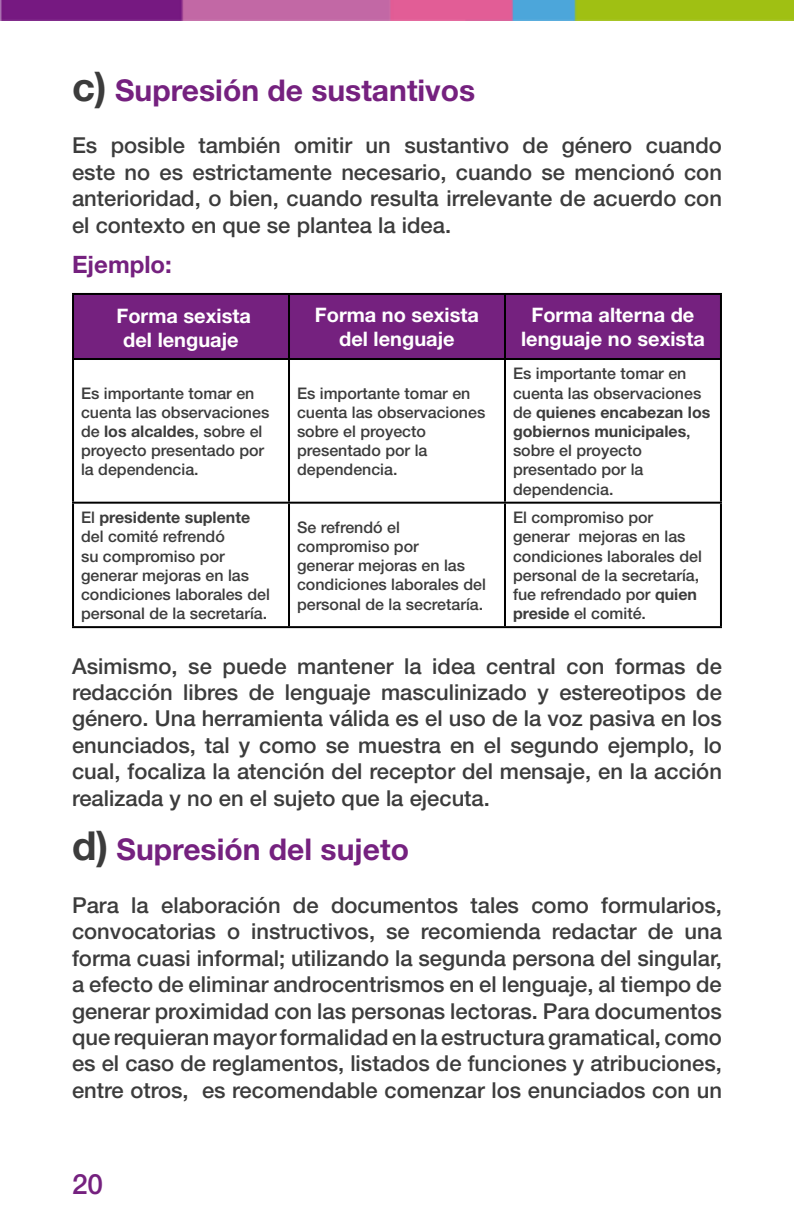
<style>
.page{position:relative;width:794px;height:1224px;background:#fff}
.page>*{position:absolute;margin:0;border:0;box-sizing:border-box;transform-origin:0 0}
.t1{font:700 30px "Helvetica Neue LT Std";color:#75217f}
.t2{font:500 28px "Helvetica Neue LT Std";color:#75217f}
.t3{font:700 24px "Helvetica Neue LT Std";color:#75217f}
.t4{font:500 22px/26.4px "Helvetica Neue LT Std";color:#3c3c3c;text-align:justify}
.t5{font:700 20px/24px "Helvetica Neue LT Std";color:#fff;text-align:center}
.t6{font:500 16px/19.2px "Helvetica Neue LT Std";color:#3c3c3c}
.s1{font-size:40px;color:#3c3c3c}
.s2{font-weight:700}
</style>
<div class="page">
<img style="left:0;top:0;width:794px;height:20px">
<div style="left:74px;top:295px;width:646px;height:63px;background:#75217f"></div>
<hr style="left:72px;top:293px;width:217px;height:2px;background:#000">
<hr style="left:72px;top:295px;width:2px;height:63px;background:#000">
<hr style="left:289px;top:293px;width:216px;height:2px;background:#000">
<hr style="left:288px;top:295px;width:2px;height:63px;background:#000">
<hr style="left:505px;top:293px;width:217px;height:2px;background:#000">
<hr style="left:504px;top:295px;width:2px;height:63px;background:#000">
<hr style="left:720px;top:295px;width:2px;height:63px;background:#000">
<hr style="left:72px;top:358px;width:217px;height:2px;background:#000">
<hr style="left:72px;top:360px;width:2px;height:142px;background:#000">
<hr style="left:289px;top:358px;width:216px;height:2px;background:#000">
<hr style="left:288px;top:360px;width:2px;height:142px;background:#000">
<hr style="left:505px;top:358px;width:217px;height:2px;background:#000">
<hr style="left:504px;top:360px;width:2px;height:142px;background:#000">
<hr style="left:720px;top:360px;width:2px;height:142px;background:#000">
<hr style="left:72px;top:502px;width:217px;height:2px;background:#000">
<hr style="left:72px;top:504px;width:2px;height:122px;background:#000">
<hr style="left:289px;top:502px;width:216px;height:2px;background:#000">
<hr style="left:288px;top:504px;width:2px;height:122px;background:#000">
<hr style="left:505px;top:502px;width:217px;height:2px;background:#000">
<hr style="left:504px;top:504px;width:2px;height:122px;background:#000">
<hr style="left:720px;top:504px;width:2px;height:122px;background:#000">
<hr style="left:72px;top:626px;width:217px;height:2px;background:#000">
<hr style="left:289px;top:626px;width:216px;height:2px;background:#000">
<hr style="left:505px;top:626px;width:217px;height:2px;background:#000">
<h1 class="t1" style="left:72px;top:71px;width:405px"><span class="s1">c)</span> Supresión de sustantivos</h1>
<p class="t4" style="left:72px;top:132px;width:651px">Es posible también omitir un sustantivo de género cuando este no es estrictamente necesario, cuando se mencionó con anterioridad, o bien, cuando resulta irrelevante de acuerdo con el contexto en que se plantea la idea.</p>
<p class="t3" style="left:72px;top:250px;width:101px">Ejemplo:</p>
<p class="t5" style="left:116px;top:304px;width:136px">Forma sexista del lenguaje</p>
<p class="t5" style="left:315px;top:302px;width:166px">Forma no sexista del lenguaje</p>
<p class="t5" style="left:521px;top:302px;width:185px">Forma alterna de lenguaje no sexista</p>
<p class="t6" style="left:81px;top:383px;width:190px">Es importante tomar en cuenta las observaciones de <span class="s2">los alcaldes</span>, sobre el proyecto presentado por la dependencia.</p>
<p class="t6" style="left:297px;top:383px;width:190px">Es importante tomar en cuenta las observaciones sobre el proyecto presentado por la dependencia.</p>
<p class="t6" style="left:513px;top:364px;width:199px">Es importante tomar en cuenta las observaciones de <span class="s2">quienes encabezan los gobiernos municipales</span>, sobre el proyecto presentado por la dependencia.</p>
<p class="t6" style="left:81px;top:508px;width:190px">El <span class="s2">presidente suplente </span>del comité refrendó<br>su compromiso por generar mejoras en las condiciones laborales del personal de la secretaría.</p>
<p class="t6" style="left:297px;top:517px;width:190px">Se refrendó el compromiso por<br>generar mejoras en las condiciones laborales del personal de la secretaría.</p>
<p class="t6" style="left:513px;top:508px;width:190px">El compromiso por generar mejoras en las condiciones laborales del personal de la secretaría, fue refrendado por <span class="s2">quien preside</span> el comité.</p>
<p class="t4" style="left:72px;top:652px;width:651px">Asimismo, se puede mantener la idea central con formas de redacción libres de lenguaje masculinizado y estereotipos de género. Una herramienta válida es el uso de la voz pasiva en los enunciados, tal y como se muestra en el segundo ejemplo, lo cual, focaliza la atención del receptor del mensaje, en la acción realizada y no en el sujeto que la ejecuta.</p>
<h1 class="t1" style="left:72px;top:831px;width:338px"><span class="s1">d)</span> Supresión del sujeto</h1>
<p class="t4" style="left:72px;top:892px;width:651px">Para la elaboración de documentos tales como formularios, convocatorias o instructivos, se recomienda redactar de una forma cuasi informal; utilizando la segunda persona del singular, a efecto de eliminar androcentrismos en el lenguaje, al tiempo de generar proximidad con las personas lectoras. Para documentos que requieran mayor formalidad en la estructura gramatical, como es el caso de reglamentos, listados de funciones y atribuciones, entre otros, es recomendable comenzar los enunciados con un</p>
<p class="t2" style="left:72px;top:1167px;width:33px">20</p>
</div>
